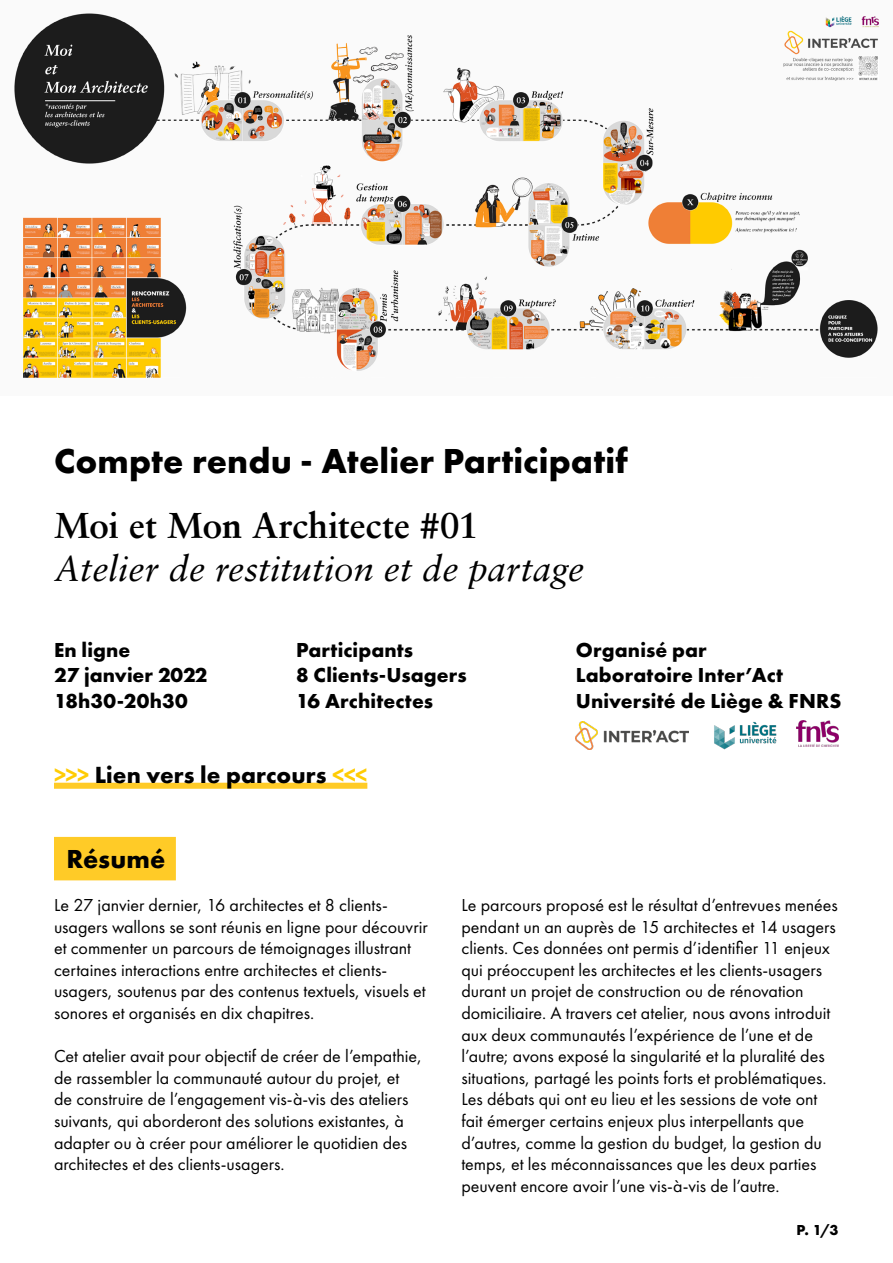
<style>
.page{position:relative;width:893px;height:1263px;background:#fff}
.page>*{position:absolute;margin:0;border:0;box-sizing:border-box;transform-origin:0 0}
.t1{font:700 36px "Futura PT";letter-spacing:.005em;color:#000}
.t2{font:italic 36px "Sabon LT Pro";color:#000}
.t3{font:700 36px "Sabon LT Pro";letter-spacing:-.01em;color:#000}
.t4{font:700 27px "Futura PT";letter-spacing:.005em;color:#000}
.t5{font:700 24.3px "Futura PT";letter-spacing:.005em;color:#000}
.t6{font:700 21px/25.2px "Futura PT";letter-spacing:.005em;color:#000}
.t7{font:18px/21.6px "Futura PT";color:#000}
.t8{font:700 15px "Futura PT";color:#000}
.s1{color:#ffcc03}
</style>
<div class="page">
<div style="left:0;top:0;width:893px;height:395px;background:#fafafa"></div>
<img style="left:15px;top:13px;width:864px;height:364px">
<div style="left:54px;top:837px;width:122px;height:43px;background:#ffcb27"></div>
<div style="left:54px;top:783px;width:313px;height:6px;background:#ffcb27"></div>
<img style="left:576px;top:721px;width:112px;height:28px">
<img style="left:714px;top:721px;width:63px;height:29px">
<img style="left:796px;top:720px;width:42px;height:27px">
<h1 class="t1" style="left:54px;top:438px;width:576px">Compte rendu - Atelier Participatif</h1>
<h1 class="t3" style="left:54px;top:503px;width:426px">Moi et Mon Architecte #01</h1>
<h1 class="t2" style="left:54px;top:546px;width:532px">Atelier de restitution et de partage</h1>
<p class="t6" style="left:54px;top:637px;width:155px">En ligne<br>27 janvier 2022<br>18h30-20h30</p>
<p class="t6" style="left:296px;top:637px;width:172px">Participants<br>8 Clients-Usagers<br>16 Architectes</p>
<p class="t6" style="left:576px;top:637px;width:267px">Organisé par<br>Laboratoire Inter’Act<br>Université de Liège &amp; FNRS</p>
<h3 class="t5" style="left:54px;top:759px;width:315px"><span class="s1">&gt;&gt;&gt;</span> Lien vers le parcours <span class="s1">&lt;&lt;&lt;</span></h3>
<h2 class="t4" style="left:67px;top:841px;width:100px">Résumé</h2>
<p class="t7" style="left:54px;top:894px;width:375px">Le 27 janvier dernier, 16 architectes et 8 clients&shy;usagers wallons se sont réunis en ligne pour découvrir et commenter un parcours de témoignages illustrant certaines interactions entre architectes et clients&shy;usagers, soutenus par des contenus textuels, visuels et sonores et organisés en dix chapitres.</p>
<p class="t7" style="left:54px;top:1045px;width:369px">Cet atelier avait pour objectif de créer de l’empathie, de rassembler la communauté autour du projet, et de construire de l’engagement vis-à-vis des ateliers suivants, qui aborderont des solutions existantes, à adapter ou à créer pour améliorer le quotidien des architectes et des clients-usagers.</p>
<p class="t7" style="left:461px;top:894px;width:378px">Le parcours proposé est le résultat d’entrevues menées pendant un an auprès de 15 architectes et 14 usagers clients. Ces données ont permis d’identifier 11 enjeux qui préoccupent les architectes et les clients-usagers durant un projet de construction ou de rénovation domiciliaire. A travers cet atelier, nous avons introduit aux deux communautés l’expérience de l’une et de l’autre; avons exposé la singularité et la pluralité des situations, partagé les points forts et problématiques.<br>Les débats qui ont eu lieu et les sessions de vote ont fait émerger certains enjeux plus interpellants que d’autres, comme la gestion du budget, la gestion du temps, et les méconnaissances que les deux parties peuvent encore avoir l’une vis-à-vis de l’autre.</p>
<p class="t8" style="left:796px;top:1221px;width:44px">P. 1/3</p>
</div>
